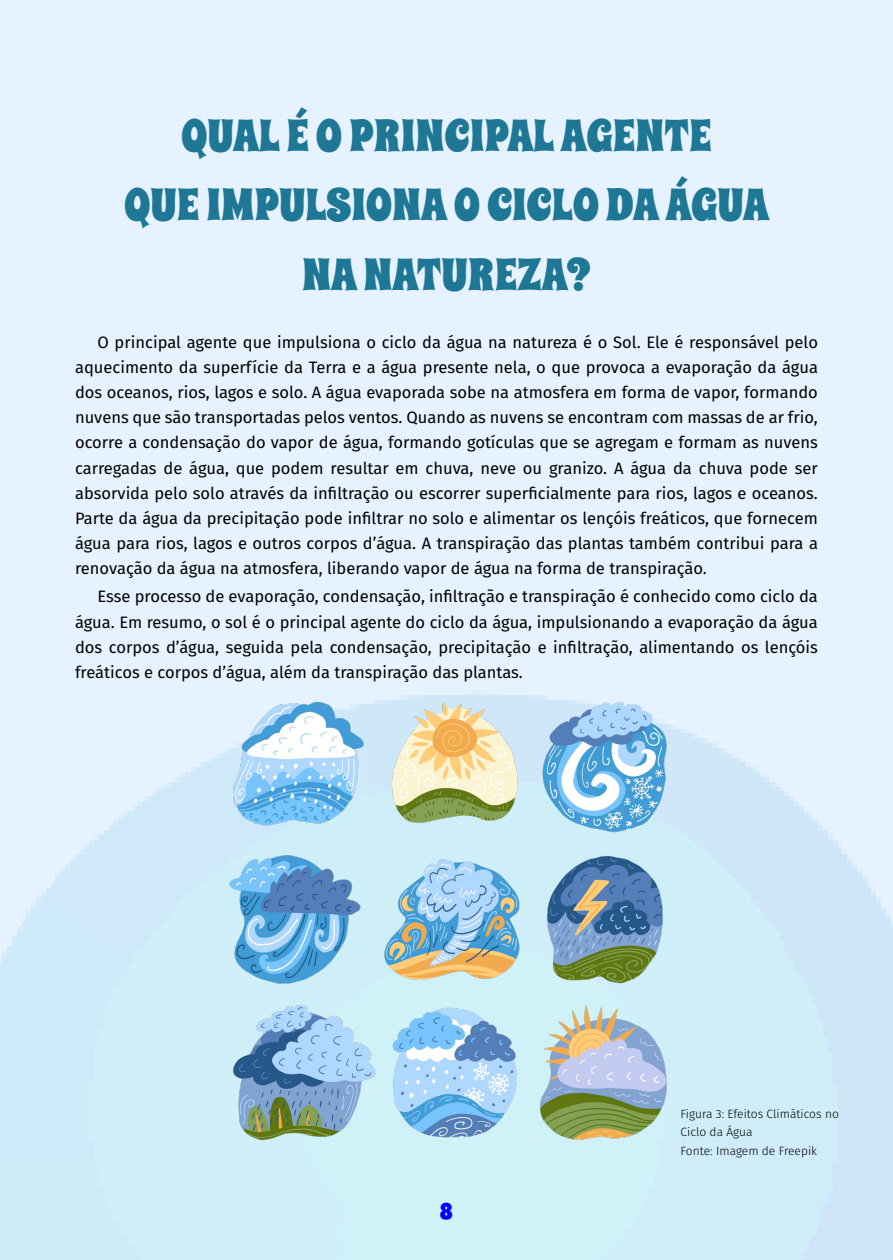
<style>
.page{position:relative;width:893px;height:1260px;background:#fff}
.page>*{position:absolute;margin:0;border:0;box-sizing:border-box;transform-origin:0 0}
.t1{font:45px/69.4px "Spicy Rice";color:#1e7794;text-align:center}
.t2{font:22.5px "Spicy Rice";color:#00f}
.t3{font:16.5px/25.2px "Fira Sans";color:#000;text-align:justify}
.t4{font:300 12px/18px "Fira Sans";color:#000}
</style>
<div class="page">
<div style="left:0;top:0;width:892px;height:1260px;background:linear-gradient(to bottom,#eef4ff,#ceecf8)"></div>
<img style="left:225px;top:682px;width:443px;height:473px">
<h1 class="t1" style="left:124px;top:101px;width:646px">QUAL É O PRINCIPAL AGENTE<br>QUE IMPULSIONA O CICLO DA ÁGUA<br>NA NATUREZA?</h1>
<p class="t3" style="left:75px;top:329px;width:744px;text-indent:23px">O principal agente que impulsiona o ciclo da água na natureza é o Sol. Ele é responsável pelo aquecimento da superfície da Terra e a água presente nela, o que provoca a evaporação da água dos oceanos, rios, lagos e solo. A água evaporada sobe na atmosfera em forma de vapor, formando nuvens que são transportadas pelos ventos. Quando as nuvens se encontram com massas de ar frio, ocorre a condensação do vapor de água, formando gotículas que se agregam e formam as nuvens carregadas de água, que podem resultar em chuva, neve ou granizo. A água da chuva pode ser absorvida pelo solo através da infiltração ou escorrer superficialmente para rios, lagos e oceanos.<br>Parte da água da precipitação pode infiltrar no solo e alimentar os lençóis freáticos, que fornecem água para rios, lagos e outros corpos d’água. A transpiração das plantas também contribui para a renovação da água na atmosfera, liberando vapor de água na forma de transpiração.</p>
<p class="t3" style="left:75px;top:584px;width:744px;text-indent:23px">Esse processo de evaporação, condensação, infiltração e transpiração é conhecido como ciclo da água. Em resumo, o sol é o principal agente do ciclo da água, impulsionando a evaporação da água dos corpos d’água, seguida pela condensação, precipitação e infiltração, alimentando os lençóis freáticos e corpos d’água, além da transpiração das plantas.</p>
<h2 class="t2" style="left:440px;top:1196px;width:15px">8</h2>
<p class="t4" style="left:680px;top:1104px;width:160px">Figura 3: Efeitos Climáticos no<br>Ciclo da Água</p>
<p class="t4" style="left:680px;top:1142px;width:138px">Fonte: Imagem de Freepik</p>
</div>
